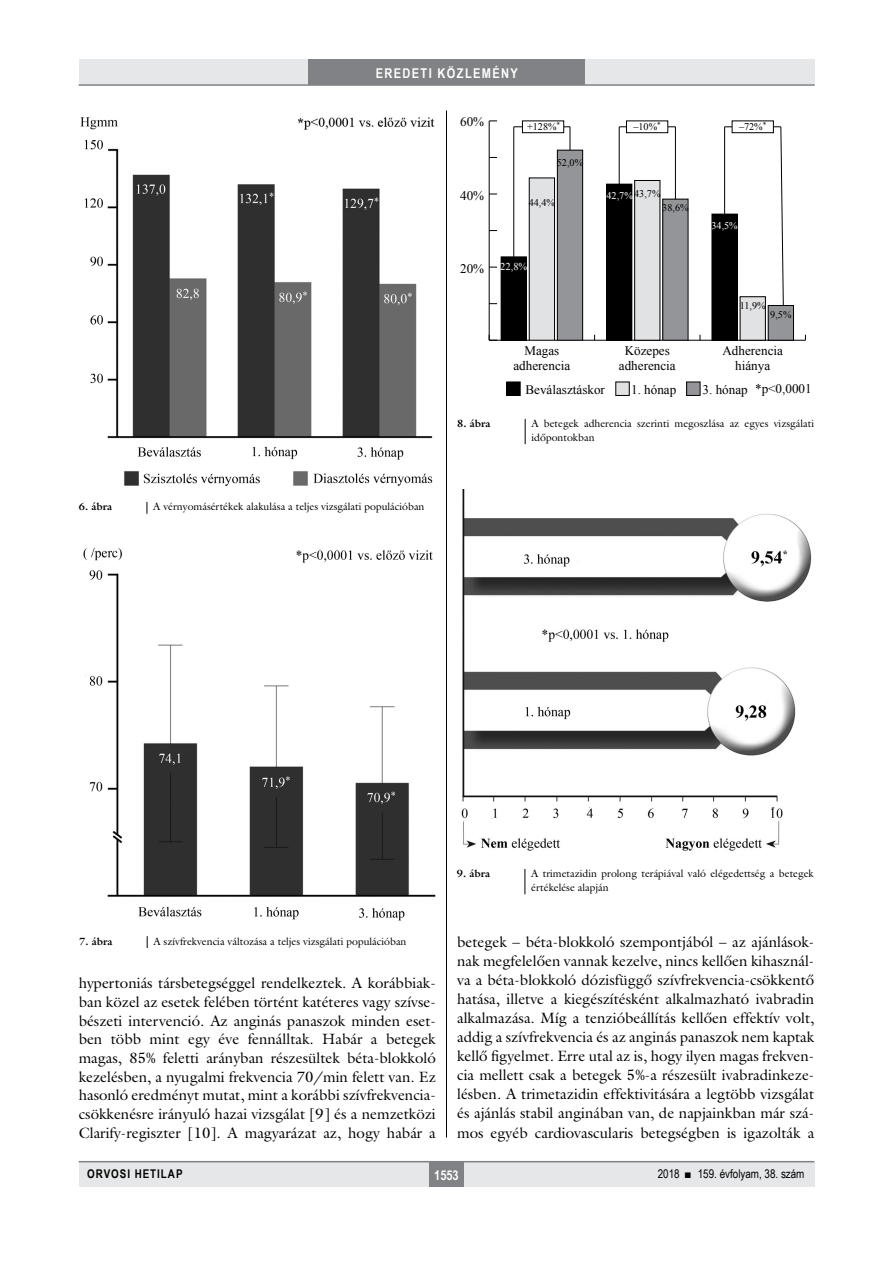
<style>
.page{position:relative;width:893px;height:1263px;background:#fff}
.page>*{position:absolute;margin:0;border:0;box-sizing:border-box;transform-origin:0 0}
.Body_tompa{font:15px/19px "Galliard Reg";color:#000;text-align:justify}
.t1{font:700 13.5px "Arial Narrow";letter-spacing:.1em;color:#fff}
.t2{font:13.05px/15.8px "Times New Roman";color:#000;text-align:center}
.t3{font:12px "Arial Narrow";color:#000}
.t4{font:700 12px "Arial Narrow";letter-spacing:.08em;color:#000}
.kepalairas2{font:10.5px/13.5px "Galliard Reg";color:#000}
.kepalairas1{font:700 10.5px "Galliard Reg";color:#000}
.t5{font:10.5px "Times New Roman";color:#fff}
.t6{font:10.2px "Times New Roman";color:#000}
.t7{font:10.2px "Times New Roman";color:#fff}
</style>
<div class="page">
<div style="left:79px;top:1161px;width:735px;height:25px;background:#e6e7e8"></div>
<div style="left:429px;top:1161px;width:34px;height:25px;background:#808285"></div>
<hr style="left:79px;top:1161px;width:735px;height:1px;background:#808285">
<div style="left:79px;top:60px;width:735px;height:25px;background:#e6e7e8"></div>
<div style="left:308px;top:60px;width:277px;height:25px;background:#808285"></div>
<hr style="left:79px;top:84px;width:736px;height:2px;background:#808285">
<hr style="left:446px;top:111px;width:1px;height:1026px;background:#000">
<img style="left:80px;top:117px;width:355px;height:369px">
<svg style="left:147px;top:502px;width:1px;height:12px"></svg>
<img style="left:83px;top:547px;width:353px;height:374px">
<svg style="left:147px;top:936px;width:1px;height:12px"></svg>
<hr style="left:725px;top:126px;width:56px;height:1px;background:#000">
<hr style="left:619px;top:126px;width:56px;height:1px;background:#000">
<hr style="left:514px;top:126px;width:56px;height:1px;background:#000">
<hr style="left:489px;top:340px;width:316px;height:1px;background:#000">
<hr style="left:489px;top:121px;width:1px;height:219px;background:#000">
<svg style="left:489px;top:335px;width:8px;height:6px"></svg>
<div style="left:557px;top:150px;width:26px;height:190px;background:#939598"></div>
<div style="left:557px;top:150px;width:26px;height:191px;border:1px solid #000"></div>
<div style="left:663px;top:199px;width:25px;height:141px;background:#939598"></div>
<div style="left:662px;top:199px;width:26px;height:142px;border:1px solid #000"></div>
<div style="left:768px;top:305px;width:25px;height:35px;background:#939598"></div>
<div style="left:768px;top:305px;width:26px;height:36px;border:1px solid #000"></div>
<div style="left:529px;top:178px;width:25px;height:162px;background:#e1e2e3"></div>
<div style="left:529px;top:178px;width:26px;height:163px;border:1px solid #000"></div>
<div style="left:635px;top:180px;width:25px;height:160px;background:#e1e2e3"></div>
<div style="left:634px;top:180px;width:26px;height:161px;border:1px solid #000"></div>
<div style="left:740px;top:297px;width:25px;height:43px;background:#e1e2e3"></div>
<div style="left:740px;top:296px;width:26px;height:45px;border:1px solid #000"></div>
<div style="left:501px;top:257px;width:25px;height:83px;background:#000"></div>
<div style="left:501px;top:256px;width:26px;height:85px;border:1px solid #000"></div>
<div style="left:607px;top:184px;width:25px;height:156px;background:#000"></div>
<div style="left:606px;top:184px;width:26px;height:157px;border:1px solid #000"></div>
<div style="left:712px;top:214px;width:25px;height:126px;background:#000"></div>
<div style="left:712px;top:214px;width:26px;height:127px;border:1px solid #000"></div>
<div style="left:507px;top:382px;width:13px;height:13px;background:#000"></div>
<div style="left:506px;top:382px;width:15px;height:14px;border:1px solid #000"></div>
<div style="left:616px;top:382px;width:13px;height:13px;background:#e1e2e3"></div>
<div style="left:615px;top:382px;width:15px;height:14px;border:1px solid #000"></div>
<div style="left:687px;top:382px;width:13px;height:13px;background:#939598"></div>
<div style="left:686px;top:382px;width:14px;height:14px;border:1px solid #000"></div>
<div style="left:522px;top:121px;width:42px;height:12px;background:#fff"></div>
<div style="left:522px;top:121px;width:42px;height:12px;border:1px solid #000"></div>
<div style="left:626px;top:121px;width:42px;height:12px;background:#fff"></div>
<div style="left:626px;top:121px;width:42px;height:12px;border:1px solid #000"></div>
<div style="left:732px;top:121px;width:41px;height:12px;background:#fff"></div>
<div style="left:732px;top:121px;width:42px;height:12px;border:1px solid #000"></div>
<hr style="left:513px;top:127px;width:1px;height:130px;background:#000">
<svg style="left:570px;top:127px;width:1px;height:23px"></svg>
<hr style="left:619px;top:127px;width:1px;height:57px;background:#000">
<hr style="left:675px;top:127px;width:1px;height:72px;background:#000">
<hr style="left:724px;top:127px;width:1px;height:87px;background:#000">
<svg style="left:780px;top:126px;width:4px;height:180px"></svg>
<svg style="left:525px;top:419px;width:1px;height:25px"></svg>
<img style="left:461px;top:489px;width:351px;height:362px">
<svg style="left:525px;top:869px;width:1px;height:25px"></svg>
<p class="t1" style="left:376px;top:63px;width:144px">EREDETI KÖZLEMÉNY</p>
<p class="t2" style="left:460px;top:114px;width:26px">60%</p>
<p class="t2" style="left:460px;top:187px;width:26px">40%</p>
<p class="t6" style="left:527px;top:120px;width:35px">+128%<sup>*</sup></p>
<p class="t6" style="left:633px;top:120px;width:29px">–10%<sup>*</sup></p>
<p class="t6" style="left:739px;top:120px;width:29px">–72%<sup>*</sup></p>
<p class="t6" style="left:557px;top:155px;width:28px">52,0%</p>
<p class="t6" style="left:529px;top:196px;width:28px">44,4%</p>
<p class="t6" style="left:634px;top:186px;width:28px">43,7%</p>
<p class="t7" style="left:606px;top:189px;width:28px">42,7%</p>
<p class="t6" style="left:662px;top:201px;width:28px">38,6%</p>
<p class="t7" style="left:711px;top:218px;width:28px">34,5%</p>
<p class="t2" style="left:460px;top:260px;width:26px">20%</p>
<p class="t5" style="left:500px;top:260px;width:29px">22,8%</p>
<p class="t6" style="left:740px;top:299px;width:27px">11,9%</p>
<p class="t6" style="left:770px;top:308px;width:23px">9,5%</p>
<p class="t2" style="left:513px;top:342px;width:58px">Magas adherencia</p>
<p class="t2" style="left:619px;top:342px;width:58px">Közepes adherencia</p>
<p class="t2" style="left:722px;top:342px;width:62px">Adherencia hiánya</p>
<p class="t2" style="left:525px;top:382px;width:81px">Beválasztáskor</p>
<p class="t2" style="left:631px;top:382px;width:47px">1. hónap</p>
<p class="t2" style="left:703px;top:382px;width:47px">3. hónap</p>
<p class="t2" style="left:755px;top:381px;width:58px">*p&lt;0,0001</p>
<p class="kepalairas1" style="left:79px;top:500px;width:35px">6. ábra</p>
<p class="kepalairas2" style="left:153px;top:500px;width:273px">A vérnyomásértékek alakulása a teljes vizsgálati populációban</p>
<p class="kepalairas1" style="left:457px;top:417px;width:35px">8. ábra</p>
<p class="kepalairas2" style="left:531px;top:417px;width:284px">A betegek adherencia szerinti megoszlása az egyes vizsgálati időpontokban</p>
<p class="kepalairas1" style="left:79px;top:934px;width:35px">7. ábra</p>
<p class="kepalairas2" style="left:154px;top:934px;width:254px">A szívfrekvencia változása a teljes vizsgálati populációban</p>
<p class="Body_tompa" style="left:79px;top:974px;width:359px;line-height:18.6px">hypertoniás társbetegséggel rendelkeztek. A korábbiak&shy;ban közel az esetek felében történt katéteres vagy szívse&shy;bészeti intervenció. Az anginás panaszok minden eset&shy;ben több mint egy éve fennálltak. Habár a betegek magas, 85% feletti arányban részesültek béta-blokkoló kezelésben, a nyugalmi frekvencia 70/min felett van. Ez hasonló eredményt mutat, mint a korábbi szívfrekvencia&shy;csökkenésre irányuló hazai vizsgálat [9] és a nemzetközi Clarify-regiszter [10]. A magyarázat az, hogy habár a</p>
<p class="kepalairas1" style="left:457px;top:867px;width:35px">9. ábra</p>
<p class="kepalairas2" style="left:531px;top:867px;width:284px">A trimetazidin prolong terápiával való elégedettség a betegek értékelése alapján</p>
<p class="Body_tompa" style="left:457px;top:932px;width:359px">betegek – béta-blokkoló szempontjából – az ajánlások&shy;nak megfelelően vannak kezelve, nincs kellően kihasznál&shy;va a béta-blokkoló dózisfüggő szívfrekvencia-csökkentő hatása, illetve a kiegészítésként alkalmazható ivabradin alkalmazása. Míg a tenzióbeállítás kellően effektív volt, addig a szívfrekvencia és az anginás panaszok nem kaptak kellő figyelmet. Erre utal az is, hogy ilyen magas frekven&shy;cia mellett csak a betegek 5%-a részesült ivabradinkeze&shy;lésben. A trimetazidin effektivitására a legtöbb vizsgálat és ajánlás stabil anginában van, de napjainkban már szá&shy;mos egyéb cardiovascularis betegségben is igazolták a</p>
<p class="t4" style="left:87px;top:1165px;width:97px">ORVOSI HETILAP</p>
<p class="t1" style="left:434px;top:1165px;width:26px">1553</p>
<p class="t3" style="left:658px;top:1165px;width:148px">2018 ■ 159. évfolyam, 38. szám</p>
</div>
